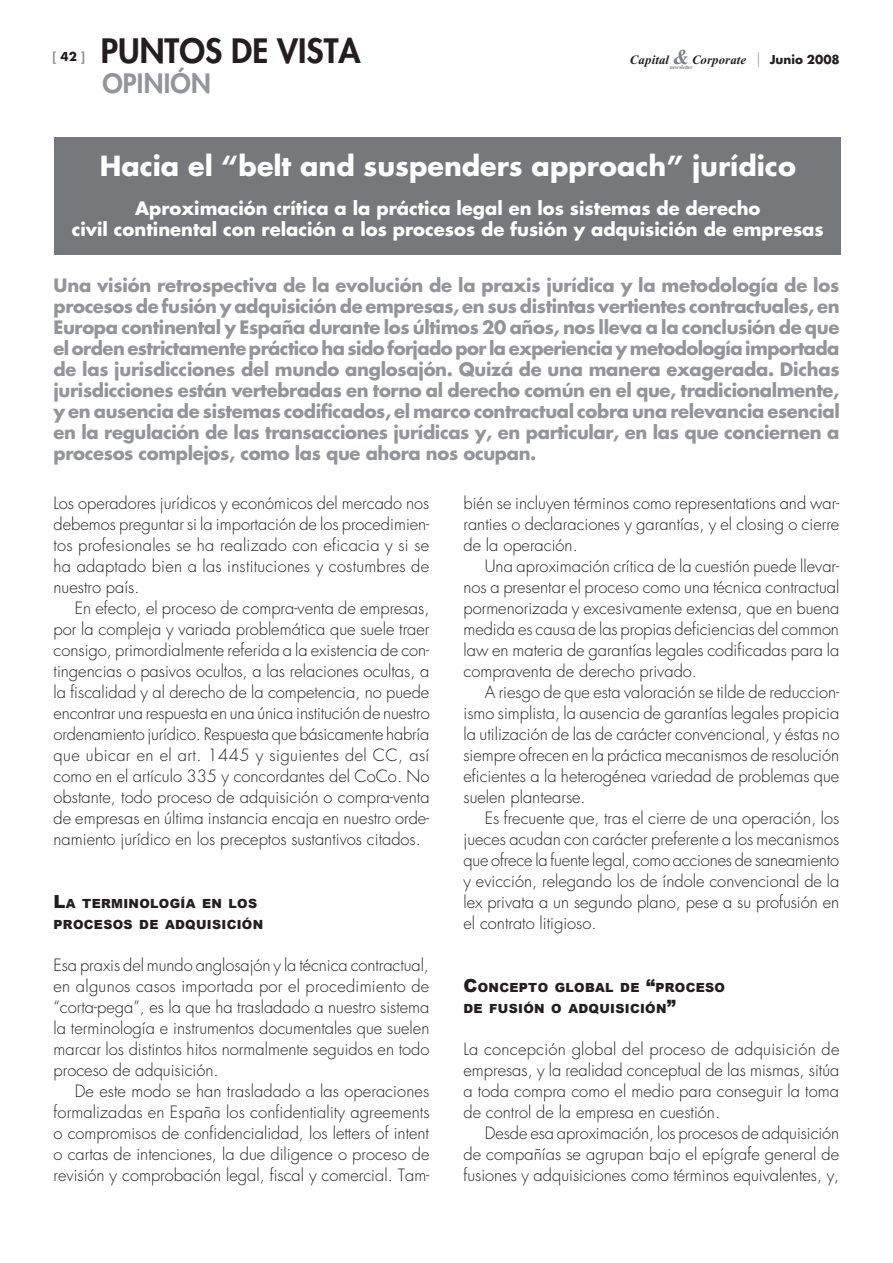
<style>
.page{position:relative;width:893px;height:1263px;background:#fff}
.page>*{position:absolute;margin:0;border:0;box-sizing:border-box;transform-origin:0 0}
.t1{font:800 32.7px "Futura";color:#231f20}
.t2{font:700 27px "Futura LT";color:#fff}
.t3{font:800 25.95px "Futura";letter-spacing:.01em;color:#939598}
.t4{font:700 18px/21px "Futura LT";letter-spacing:-.02em;color:#939598;text-align:justify}
.t5{font:700 18px/21.6px "Futura LT";color:#fff;text-align:center}
.t6{font:300 16.5px/21px "Futura LT";color:#231f20;text-align:justify}
.t7{font:italic 700 12.75px "Times New Roman";letter-spacing:.01em;color:#231f20}
.Epígrafe{font:900 12.6px/21px "Arial";letter-spacing:.025em;color:#231f20}
.t8{font:700 12px "Futura";color:#939598}
.t9{font:italic 700 5.85px "Times New Roman";letter-spacing:-.03em;color:#808285}
.s1{color:#231f20}
.s2{font-size:21.3px;color:#808285}
.s3{font-family:"Futura LT";font-weight:300;font-style:normal;font-size:15px;color:#939598}
.s4{font-family:"Futura";font-style:normal;font-size:12px}
.s5{font-size:18px}
</style>
<div class="page">
<div style="left:54px;top:137px;width:787px;height:117px;background:#76787b"></div>
<p class="t1" style="left:101px;top:31px;width:261px">PUNTOS DE VISTA</p>
<p class="t8" style="left:52px;top:48px;width:34px">[<span class="s1">42</span>]</p>
<p class="t7" style="left:630px;top:53px;width:211px">Capital <span class="s2">&amp;</span> Corporate <span class="s3">|</span> <span class="s4">Junio 2008</span></p>
<p class="t9" style="left:670px;top:64px;width:24px">newsletter</p>
<p class="t3" style="left:102px;top:67px;width:110px">OPINIÓN</p>
<p class="t2" style="left:100px;top:148px;width:698px">Hacia el “belt and suspenders approach” jurídico</p>
<p class="t5" style="left:72px;top:197px;width:753px">Aproximación crítica a la práctica legal en los sistemas de derecho<br>civil continental con relación a los procesos de fusión y adquisición de empresas</p>
<p class="t4" style="left:54px;top:274px;width:788px">Una visión retrospectiva de la evolución de la praxis jurídica y la metodología de los procesos de fusión y adquisición de empresas, en sus distintas vertientes contractuales, en Europa continental y España durante los últimos 20 años, nos lleva a la conclusión de que el orden estrictamente práctico ha sido forjado por la experiencia y metodología importada de las jurisdicciones del mundo anglosajón. Quizá de una manera exagerada. Dichas jurisdicciones están vertebradas en torno al derecho común en el que, tradicionalmente, y en ausencia de sistemas codificados, el marco contractual cobra una relevancia esencial en la regulación de las transacciones jurídicas y, en particular, en las que conciernen a procesos complejos, como las que ahora nos ocupan.</p>
<p class="t6" style="left:54px;top:492px;width:377px">Los operadores jurídicos y económicos del mercado nos debemos preguntar si la importación de los procedimien&shy;tos profesionales se ha realizado con eficacia y si se ha adaptado bien a las instituciones y costumbres de nuestro país.</p>
<p class="t6" style="left:54px;top:597px;width:378px;text-indent:21px">En efecto, el proceso de compra-venta de empresas, por la compleja y variada problemática que suele traer consigo, primordialmente referida a la existencia de con&shy;tingencias o pasivos ocultos, a las relaciones ocultas, a la fiscalidad y al derecho de la competencia, no puede encontrar una respuesta en una única institución de nuestro ordenamiento jurídico. Respuesta que básicamente habría que ubicar en el art. 1445 y siguientes del CC, así como en el artículo 335 y concordantes del CoCo. No obstante, todo proceso de adquisición o compra-venta de empresas en última instancia encaja en nuestro orde&shy;namiento jurídico en los preceptos sustantivos citados.</p>
<p class="Epígrafe" style="left:54px;top:892px;width:211px"><span class="s5">L</span>A TERMINOLOGÍA EN LOS<br>PROCESOS DE ADQUISICIÓN</p>
<p class="t6" style="left:54px;top:954px;width:377px">Esa praxis del mundo anglosajón y la técnica contractual, en algunos casos importada por el procedimiento de “corta-pega”, es la que ha trasladado a nuestro sistema la terminología e instrumentos documentales que suelen marcar los distintos hitos normalmente seguidos en todo proceso de adquisición.</p>
<p class="t6" style="left:54px;top:1080px;width:378px;text-indent:21px">De este modo se han trasladado a las operaciones formalizadas en España los confidentiality agreements o compromisos de confidencialidad, los letters of intent o cartas de intenciones, la due diligence o proceso de revisión y comprobación legal, fiscal y comercial. Tam-</p>
<p class="t6" style="left:463px;top:492px;width:377px">bién se incluyen términos como representations and war&shy;ranties o declaraciones y garantías, y el closing o cierre de la operación.</p>
<p class="t6" style="left:463px;top:555px;width:377px;text-indent:21px">Una aproximación crítica de la cuestión puede llevar&shy;nos a presentar el proceso como una técnica contractual pormenorizada y excesivamente extensa, que en buena medida es causa de las propias deficiencias del common law en materia de garantías legales codificadas para la compraventa de derecho privado.</p>
<p class="t6" style="left:463px;top:681px;width:377px;text-indent:21px">A riesgo de que esta valoración se tilde de reduccion&shy;ismo simplista, la ausencia de garantías legales propicia la utilización de las de carácter convencional, y éstas no siempre ofrecen en la práctica mecanismos de resolución eficientes a la heterogénea variedad de problemas que suelen plantearse.</p>
<p class="t6" style="left:463px;top:807px;width:377px;text-indent:21px">Es frecuente que, tras el cierre de una operación, los jueces acudan con carácter preferente a los mecanismos que ofrece la fuente legal, como acciones de saneamiento y evicción, relegando los de índole convencional de la lex privata a un segundo plano, pese a su profusión en el contrato litigioso.</p>
<p class="Epígrafe" style="left:463px;top:976px;width:263px"><span class="s5">C</span>ONCEPTO GLOBAL DE <span class="s5">“</span>PROCESO<br>DE FUSIÓN O ADQUISICIÓN<span class="s5">”</span></p>
<p class="t6" style="left:463px;top:1038px;width:377px">La concepción global del proceso de adquisición de empresas, y la realidad conceptual de las mismas, sitúa a toda compra como el medio para conseguir la toma de control de la empresa en cuestión.</p>
<p class="t6" style="left:463px;top:1122px;width:377px;text-indent:21px">Desde esa aproximación, los procesos de adquisición de compañías se agrupan bajo el epígrafe general de fusiones y adquisiciones como términos equivalentes, y,</p>
</div>
